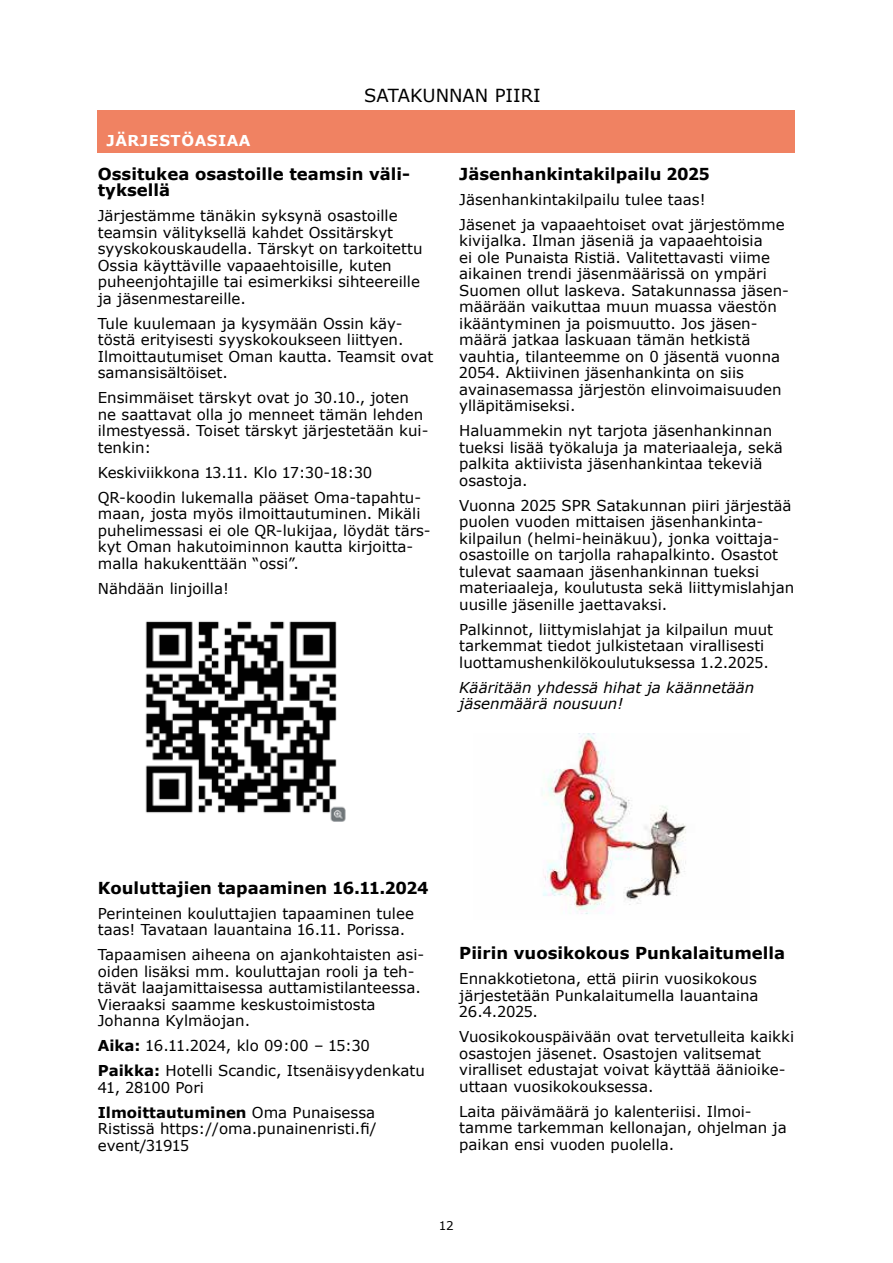
<style>
.page{position:relative;width:893px;height:1263px;background:#fff}
.page>*{position:absolute;margin:0;border:0;box-sizing:border-box;transform-origin:0 0}
.t1{font:18px "Verdana";color:#000}
.t2{font:700 16.5px/16.5px "Verdana";color:#000}
.t3{font:15px/16.5px "Verdana";color:#000}
.t4{font:italic 15px/16.5px "Verdana";color:#000}
.t5{font:700 15px "Verdana";letter-spacing:.035em;color:#fff}
.t6{font:12px "Verdana";color:#000}
.s1{font-weight:700}
</style>
<div class="page">
<div style="left:98px;top:111px;width:697px;height:42px;background:#f08262"></div>
<img style="left:145px;top:621px;width:201px;height:201px">
<img style="left:543px;top:733px;width:143px;height:181px">
<p class="t5" style="left:107px;top:129px;width:145px">JÄRJESTÖASIAA</p>
<p class="t1" style="left:364px;top:83px;width:178px">SATAKUNNAN PIIRI</p>
<p class="t2" style="left:98px;top:165px;width:314px">Ossitukea osastoille teamsin väli&shy;tyksellä</p>
<p class="t3" style="left:98px;top:207px;width:326px">Järjestämme tänäkin syksynä osastoille teamsin välityksellä kahdet Ossitärskyt syyskokouskaudella. Tärskyt on tarkoitettu Ossia käyttäville vapaaehtoisille, kuten puheenjohtajille tai esimerkiksi sihteereille ja jäsenmestareille.</p>
<p class="t3" style="left:98px;top:315px;width:337px">Tule kuulemaan ja kysymään Ossin käy&shy;töstä erityisesti syyskokoukseen liittyen.<br>Ilmoittautumiset Oman kautta. Teamsit ovat samansisältöiset.</p>
<p class="t3" style="left:98px;top:389px;width:332px">Ensimmäiset tärskyt ovat jo 30.10., joten ne saattavat olla jo menneet tämän lehden ilmestyessä. Toiset tärskyt järjestetään kui&shy;tenkin:</p>
<p class="t3" style="left:98px;top:460px;width:325px;line-height:25px">Keskiviikkona 13.11. Klo 17:30-18:30<br>QR-koodin lukemalla pääset Oma-tapahtu-</p>
<p class="t3" style="left:98px;top:505px;width:334px">maan, josta myös ilmoittautuminen. Mikäli puhelimessasi ei ole QR-lukijaa, löydät tärs&shy;kyt Oman hakutoiminnon kautta kirjoitta&shy;malla hakukenttään “ossi”.</p>
<p class="t3" style="left:98px;top:580px;width:133px">Nähdään linjoilla!</p>
<p class="t2" style="left:459px;top:165px;width:252px">Jäsenhankintakilpailu 2025</p>
<p class="t3" style="left:459px;top:187px;width:327px;line-height:25px">Jäsenhankintakilpailu tulee taas!<br>Jäsenet ja vapaaehtoiset ovat järjestömme</p>
<p class="t3" style="left:459px;top:232px;width:331px">kivijalka. Ilman jäseniä ja vapaaehtoisia<br>ei ole Punaista Ristiä. Valitettavasti viime aikainen trendi jäsenmäärissä on ympäri Suomen ollut laskeva. Satakunnassa jäsen&shy;määrään vaikuttaa muun muassa väestön ikääntyminen ja poismuutto. Jos jäsen&shy;määrä jatkaa laskuaan tämän hetkistä vauhtia, tilanteemme on 0 jäsentä vuonna 2054. Aktiivinen jäsenhankinta on siis avainasemassa järjestön elinvoimaisuuden ylläpitämiseksi.</p>
<p class="t3" style="left:459px;top:422px;width:325px">Haluammekin nyt tarjota jäsenhankinnan tueksi lisää työkaluja ja materiaaleja, sekä palkita aktiivista jäsenhankintaa tekeviä osastoja.</p>
<p class="t3" style="left:459px;top:497px;width:336px">Vuonna 2025 SPR Satakunnan piiri järjestää puolen vuoden mittaisen jäsenhankinta&shy;kilpailun (helmi-heinäkuu), jonka voittaja&shy;osastoille on tarjolla rahapalkinto. Osastot tulevat saamaan jäsenhankinnan tueksi materiaaleja, koulutusta sekä liittymislahjan uusille jäsenille jaettavaksi.</p>
<p class="t3" style="left:459px;top:621px;width:315px">Palkinnot, liittymislahjat ja kilpailun muut tarkemmat tiedot julkistetaan virallisesti luottamushenkilökoulutuksessa 1.2.2025.</p>
<p class="t4" style="left:459px;top:679px;width:297px">Kääritään yhdessä hihat ja käännetään jäsenmäärä nousuun!</p>
<p class="t2" style="left:98px;top:879px;width:332px">Kouluttajien tapaaminen 16.11.2024</p>
<p class="t3" style="left:98px;top:905px;width:318px">Perinteinen kouluttajien tapaaminen tulee taas! Tavataan lauantaina 16.11. Porissa.</p>
<p class="t3" style="left:98px;top:946px;width:328px">Tapaamisen aiheena on ajankohtaisten asi&shy;oiden lisäksi mm. kouluttajan rooli ja teh&shy;tävät laajamittaisessa auttamistilanteessa.<br>Vieraaksi saamme keskustoimistosta Johanna Kylmäojan.</p>
<p class="t3" style="left:98px;top:1033px;width:329px;line-height:25px"><span class="s1">Aika:</span> 16.11.2024, klo 09:00 – 15:30<br><span class="s1">Paikka:</span> Hotelli Scandic, Itsenäisyydenkatu</p>
<p class="t3" style="left:98px;top:1075px;width:279px;line-height:25px">41, 28100 Pori<br><span class="s1">Ilmoittautuminen</span> Oma Punaisessa</p>
<p class="t3" style="left:98px;top:1120px;width:280px">Ristissä https://oma.punainenristi.fi/ event/31915</p>
<p class="t2" style="left:459px;top:945px;width:327px">Piirin vuosikokous Punkalaitumella</p>
<p class="t3" style="left:459px;top:970px;width:301px;text-align:justify">Ennakkotietona, että piirin vuosikokous järjestetään Punkalaitumella lauantaina 26.4.2025.</p>
<p class="t3" style="left:459px;top:1028px;width:336px">Vuosikokouspäivään ovat tervetulleita kaikki osastojen jäsenet. Osastojen valitsemat viralliset edustajat voivat käyttää äänioike&shy;uttaan vuosikokouksessa.</p>
<p class="t3" style="left:459px;top:1103px;width:329px">Laita päivämäärä jo kalenteriisi. Ilmoi&shy;tamme tarkemman kellonajan, ohjelman ja paikan ensi vuoden puolella.</p>
<p class="t6" style="left:439px;top:1217px;width:17px">12</p>
</div>
